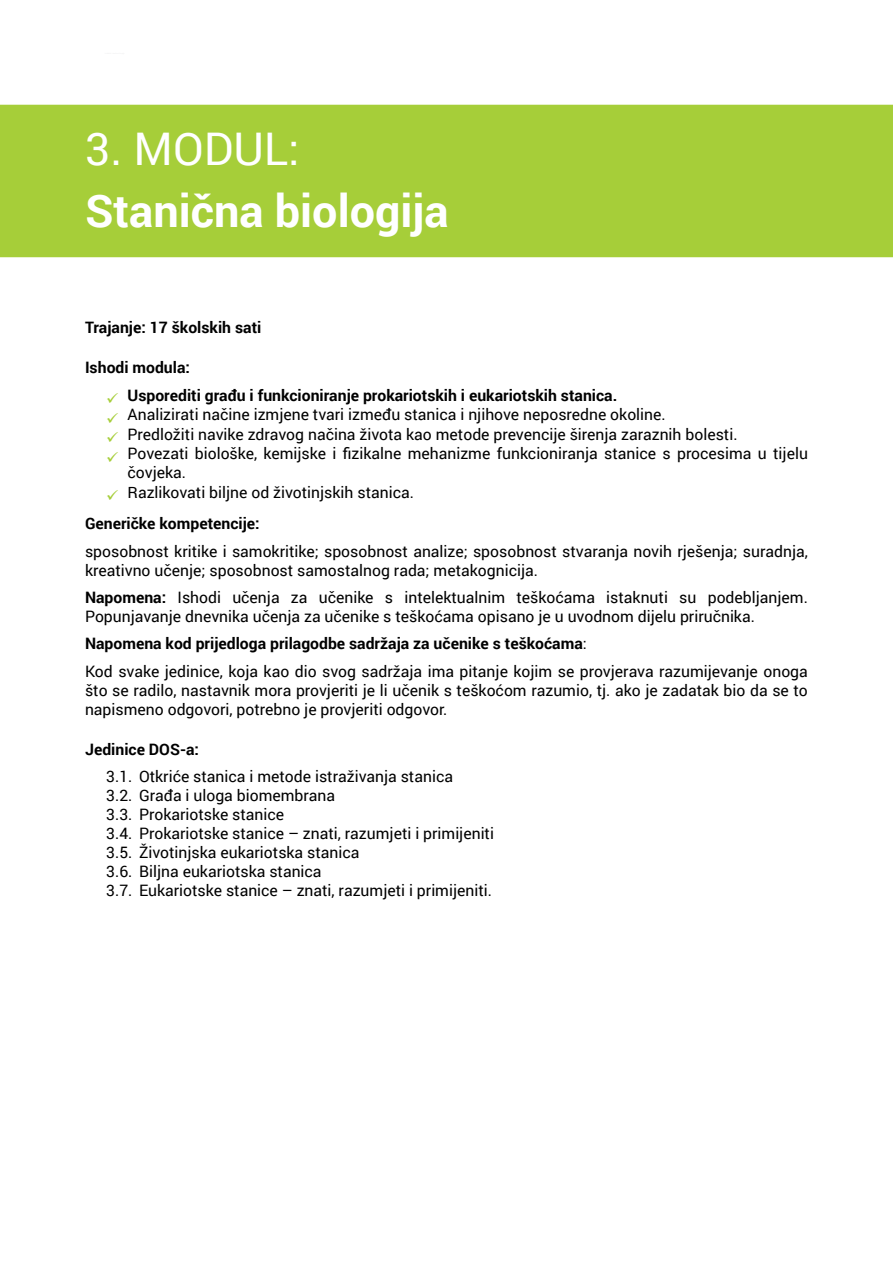
<style>
.page{position:relative;width:893px;height:1263px;background:#fff}
.page>*{position:absolute;margin:0;border:0;box-sizing:border-box;transform-origin:0 0}
.naslov_2_1{font:700 45px "Roboto";color:#fff}
.naslov_2_1-2{font:45px "Roboto";color:#fff}
.dos_list_1{font:15.75px/18.9px "Roboto";color:#000}
.dos_tekst{font:15.75px/18.9px "Roboto";color:#000}
.dos_tekst-2{font:700 15.75px "Roboto";color:#000}
.dos_list_1-2{font:700 15.75px "Roboto";color:#000}
.naslov_5{font:700 15.75px "Roboto";color:#000}
.s1{color:#a6ce39}
.s2{font-weight:700}
.s3{font-weight:400}
</style>
<div class="page">
<div style="left:0;top:105px;width:893px;height:90px;background:#a6ce39"></div>
<div style="left:0;top:167px;width:893px;height:90px;background:#a6ce39"></div>
<p class="naslov_2_1-2" style="left:85px;top:117px;width:216px">3. MODUL:</p>
<p class="naslov_2_1" style="left:85px;top:180px;width:365px">Stanična biologija</p>
<p class="dos_tekst-2" style="left:85px;top:316px;width:178px">Trajanje: 17 školskih sati</p>
<p class="naslov_5" style="left:85px;top:356px;width:106px">Ishodi modula:</p>
<p class="dos_list_1-2" style="left:106px;top:384px;width:512px"><span class="s1">✓</span> Usporediti građu i funkcioniranje prokariotskih i eukariotskih stanica.</p>
<p class="dos_list_1" style="left:106px;top:405px;width:561px"><span class="s1">✓</span> Analizirati načine izmjene tvari između stanica i njihove neposredne okoline.</p>
<p class="dos_list_1" style="left:106px;top:424px;width:633px"><span class="s1">✓</span> Predložiti navike zdravog načina života kao metode prevencije širenja zaraznih bolesti.</p>
<p class="dos_list_1" style="left:128px;top:444px;width:682px;text-indent:-21px"><span class="s1">✓</span> Povezati biološke, kemijske i fizikalne mehanizme funkcioniranja stanice s procesima u tijelu čovjeka.</p>
<p class="dos_list_1" style="left:106px;top:482px;width:309px"><span class="s1">✓</span> Razlikovati biljne od životinjskih stanica.</p>
<p class="naslov_5" style="left:85px;top:513px;width:176px">Generičke kompetencije:</p>
<p class="dos_tekst" style="left:85px;top:541px;width:724px">sposobnost kritike i samokritike; sposobnost analize; sposobnost stvaranja novih rješenja; suradnja, kreativno učenje; sposobnost samostalnog rada; metakognicija.</p>
<p class="dos_tekst" style="left:85px;top:587px;width:724px"><span class="s2">Napomena:</span> Ishodi učenja za učenike s intelektualnim teškoćama istaknuti su podebljanjem.<br>Popunjavanje dnevnika učenja za učenike s teškoćama opisano je u uvodnom dijelu priručnika.</p>
<p class="dos_tekst-2" style="left:85px;top:633px;width:503px">Napomena kod prijedloga prilagodbe sadržaja za učenike s teškoćama<span class="s3">:</span></p>
<p class="dos_tekst" style="left:85px;top:661px;width:724px;text-align:justify">Kod svake jedinice, koja kao dio svog sadržaja ima pitanje kojim se provjerava razumijevanje onoga što se radilo, nastavnik mora provjeriti je li učenik s teškoćom razumio, tj. ako je zadatak bio da se to napismeno odgovori, potrebno je provjeriti odgovor.</p>
<p class="naslov_5" style="left:85px;top:738px;width:116px">Jedinice DOS-a:</p>
<p class="dos_list_1" style="left:106px;top:766px;width:348px">3.1. Otkriće stanica i metode istraživanja stanica</p>
<p class="dos_list_1" style="left:106px;top:785px;width:230px">3.2. Građa i uloga biomembrana</p>
<p class="dos_list_1" style="left:106px;top:804px;width:179px">3.3. Prokariotske stanice</p>
<p class="dos_list_1" style="left:106px;top:823px;width:389px">3.4. Prokariotske stanice – znati, razumjeti i primijeniti</p>
<p class="dos_list_1" style="left:106px;top:842px;width:255px">3.5. Životinjska eukariotska stanica</p>
<p class="dos_list_1" style="left:106px;top:861px;width:217px">3.6. Biljna eukariotska stanica</p>
<p class="dos_list_1" style="left:106px;top:880px;width:387px">3.7. Eukariotske stanice – znati, razumjeti i primijeniti.</p>
</div>
